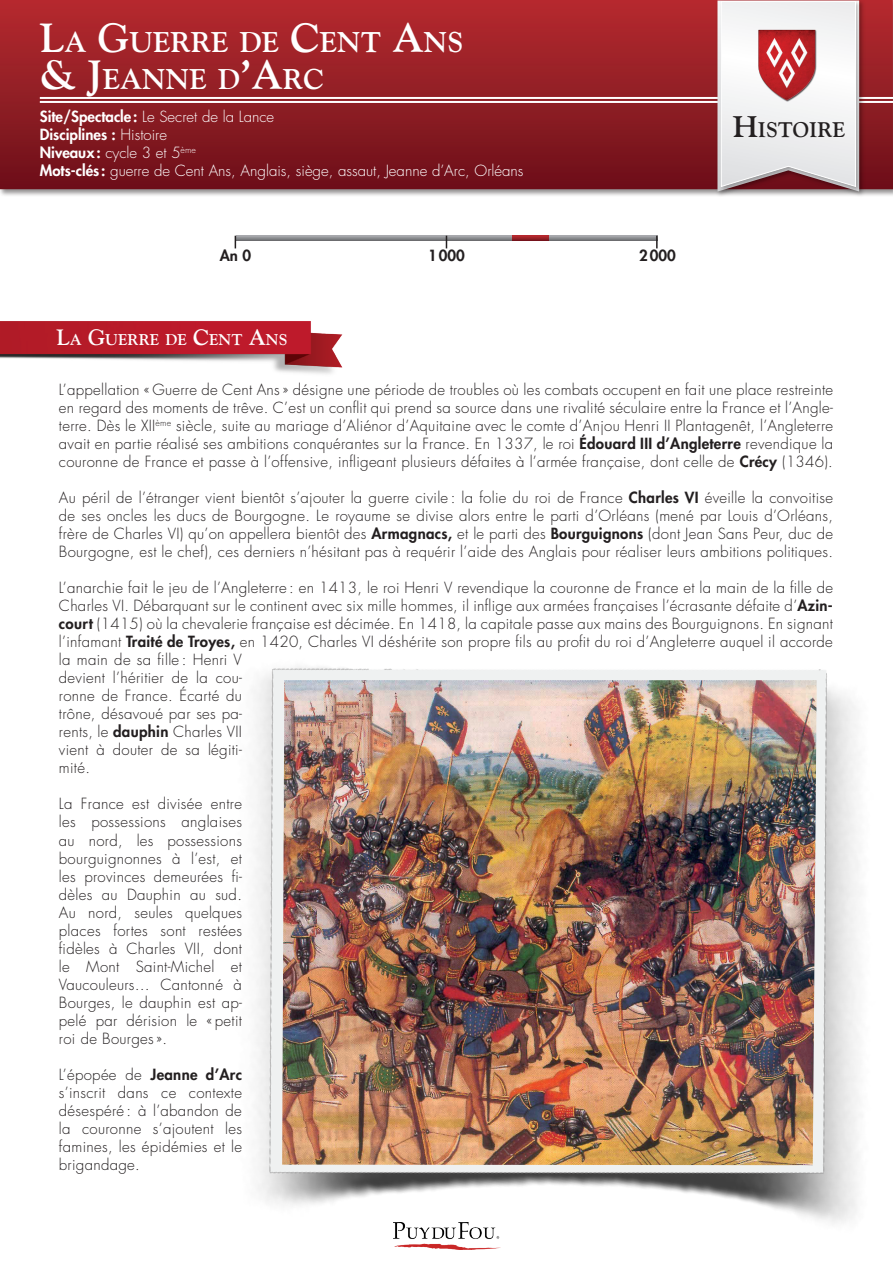
<style>
.page{position:relative;width:893px;height:1263px;background:#fff}
.page>*{position:absolute;margin:0;border:0;box-sizing:border-box;transform-origin:0 0}
.t1{font:700 28.35px/37.5px "Goudy";color:#fff}
.t2{font:700 21px "Goudy";color:#231f20}
.t3{font:700 15.45px "Goudy";color:#fff}
.t4{font:300 15px/18px "Futura Std";letter-spacing:.02em;color:#231f20;text-align:justify}
.t5{font:300 15px/18px "Futura Std";color:#fff}
.t6{font:800 15px "Futura Std";color:#231f20}
.s1{font-size:40.5px}
.s2{font-weight:800}
.s3{font-size:22.05px}
.s4{font-size:30px}
</style>
<div class="page">
<svg style="left:236px;top:236px;width:420px;height:5px"></svg>
<div style="left:0;top:0;width:893px;height:197px;background:#231f20;opacity:.5"></div>
<div style="left:0;top:0;width:893px;height:189px;background:linear-gradient(to bottom,#b62b2f,#6d1019)"></div>
<hr style="left:40px;top:97px;width:853px;height:2px;background:#fff">
<hr style="left:40px;top:101px;width:853px;height:2px;background:#fff">
<svg style="left:512px;top:236px;width:37px;height:5px"></svg>
<svg style="left:235px;top:236px;width:1px;height:12px"></svg>
<svg style="left:446px;top:236px;width:1px;height:12px"></svg>
<img style="left:649px;top:0;width:244px;height:197px">
<svg style="left:717px;top:1px;width:142px;height:191px"></svg>
<img style="left:747px;top:24px;width:80px;height:80px">
<svg style="left:656px;top:236px;width:2px;height:12px"></svg>
<img style="left:0;top:321px;width:343px;height:53px">
<img style="left:254px;top:667px;width:606px;height:583px">
<img style="left:282px;top:680px;width:535px;height:485px">
<h1 class="t1" style="left:40px;top:23px;width:425px"><span class="s1">L</span>A <span class="s1">G</span>UERRE DE <span class="s1">C</span>ENT <span class="s1">A</span>NS <span class="s1">&amp; J</span>EANNE D<span class="s1">’A</span>RC</h1>
<p class="t5" style="left:40px;top:108px;width:485px"><span class="s2">Site/Spectacle:</span> Le Secret de la Lance<br><span class="s2">Disciplines :</span> Histoire<br><span class="s2">Niveaux:</span> cycle 3 et 5<sup>ème<br></sup><span class="s2">Mots-clés :</span> guerre de Cent Ans, Anglais, siège, assaut, Jeanne d’Arc, Orléans</p>
<p class="t6" style="left:220px;top:246px;width:33px">An 0</p>
<p class="t6" style="left:428px;top:246px;width:38px">1000</p>
<p class="t6" style="left:639px;top:246px;width:38px">2000</p>
<p class="t3" style="left:56px;top:330px;width:232px"><span class="s3">L</span>A <span class="s3">G</span>UERRE DE <span class="s3">C</span>ENT <span class="s3">A</span>NS</p>
<h2 class="t2" style="left:733px;top:117px;width:114px"><span class="s4">H</span>ISTOIRE</h2>
<p class="t4" style="left:59px;top:381px;width:776px">L’appellation « Guerre de Cent Ans» désigne une période de troubles où les combats occupent en fait une place restreinte en regard des moments de trêve. C’est un conflit qui prend sa source dans une rivalité séculaire entre la France et l’Angle&shy;terre. Dès le XII<sup>ème</sup> siècle, suite au mariage d’Aliénor d’Aquitaine avec le comte d’Anjou Henri II Plantagenêt, l’Angleterre avait en partie réalisé ses ambitions conquérantes sur la France. En 1337, le roi <span class="s2">Édouard III d’Angleterre</span> revendique la couronne de France et passe à l’offensive, infligeant plusieurs défaites à l’armée française, dont celle de <span class="s2">Crécy</span> (1346).</p>
<p class="t4" style="left:59px;top:489px;width:776px">Au péril de l’étranger vient bientôt s’ajouter la guerre civile : la folie du roi de France <span class="s2">Charles VI</span> éveille la convoitise de ses oncles les ducs de Bourgogne. Le royaume se divise alors entre le parti d’Orléans (mené par Louis d’Orléans, frère de Charles VI) qu’on appellera bientôt des <span class="s2">Armagnacs,</span> et le parti des <span class="s2">Bourguignons</span> (dont Jean Sans Peur, duc de Bourgogne, est le chef), ces derniers n’hésitant pas à requérir l’aide des Anglais pour réaliser leurs ambitions politiques.</p>
<p class="t4" style="left:59px;top:579px;width:776px;text-align:left">L’anarchie fait le jeu de l’Angleterre : en 1413, le roi Henri V revendique la couronne de France et la main de la fille de Charles VI. Débarquant sur le continent avec six mille hommes, il inflige aux armées françaises l’écrasante défaite d’<span class="s2">Azin&shy;court</span> (1415) où la chevalerie française est décimée. En 1418, la capitale passe aux mains des Bourguignons. En signant l’infamant <span class="s2">Traité de Troyes,</span> en 1420, Charles VI déshérite son propre fils au profit du roi d’Angleterre auquel il accorde la main de sa fille : Henri V<br>devient l’héritier de la cou-<br>ronne de France. Écarté du<br>trône, désavoué par ses pa-<br>rents, le <span class="s2">dauphin</span> Charles VII<br>vient à douter de sa légiti-<br>mité.</p>
<p class="t4" style="left:59px;top:795px;width:185px">La France est divisée entre les possessions anglaises au nord, les possessions bourguignonnes à l’est, et les provinces demeurées fi&shy;dèles au Dauphin au sud.<br>Au nord, seules quelques places fortes sont restées fidèles à Charles VII, dont le Mont Saint-Michel et Vaucouleurs… Cantonné à Bourges, le dauphin est ap&shy;pelé par dérision le « petit roi de Bourges».</p>
<p class="t4" style="left:59px;top:1065px;width:185px">L’épopée de <span class="s2">Jeanne d’Arc </span>s’inscrit dans ce contexte désespéré : à l’abandon de la couronne s’ajoutent les famines, les épidémies et le brigandage.</p>
</div>
